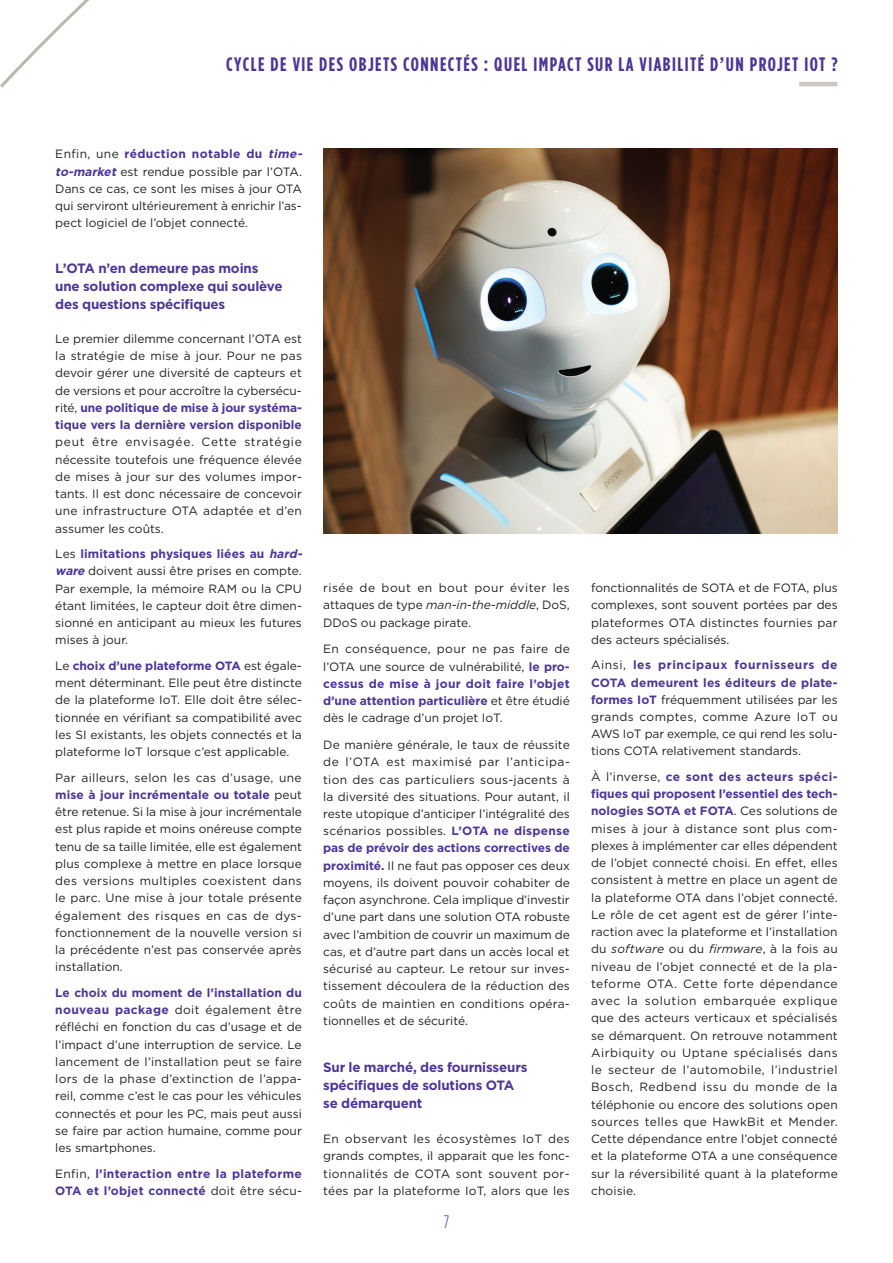
<style>
.page{position:relative;width:893px;height:1263px;background:#fff}
.page>*{position:absolute;margin:0;border:0;box-sizing:border-box;transform-origin:0 0}
.t1{font:700 19.5px "Gotham Condensed";letter-spacing:.075em;color:#4e3696}
.t2{font:300 18px "Gotham Condensed";color:#4e3696}
.t3{font:700 13.5px/18px "Gotham";letter-spacing:-.01em;color:#4e3696}
.t4{font:12px/17.2px "Gotham";color:#231f20;text-align:justify}
.t5{font:700 12px/17.2px "Gotham";letter-spacing:.02em;color:#4e3696}
.s1{font-weight:700;color:#4e3696}
.s2{font-weight:700;font-style:italic;color:#4e3696}
.s3{font-weight:400;color:#231f20}
.s4{font-style:italic}
</style>
<div class="page">
<hr style="left:799px;top:82px;width:38px;height:4px;background:#ccc8c1">
<svg style="left:0;top:0;width:89px;height:88px"></svg>
<img style="left:323px;top:149px;width:515px;height:384px">
<h1 class="t1" style="left:226px;top:53px;width:613px">CYCLE DE VIE DES OBJETS CONNECTÉS : QUEL IMPACT SUR LA VIABILITÉ D’UN PROJET IOT ?</h1>
<p class="t4" style="left:55px;top:145px;width:251px;text-align:left">Enfin, une <span class="s1">réduction notable du</span> <span class="s2">time&shy;to-market</span> est rendue possible par l’OTA.<br>Dans ce cas, ce sont les mises à jour OTA qui serviront ultérieurement à enrichir l’as&shy;pect logiciel de l’objet connecté.</p>
<p class="t3" style="left:55px;top:259px;width:229px">L’OTA n’en demeure pas moins une solution complexe qui soulève des questions spécifiques</p>
<p class="t4" style="left:55px;top:330px;width:248px">Le premier dilemme concernant l’OTA est la stratégie de mise à jour. Pour ne pas devoir gérer une diversité de capteurs et de versions et pour accroître la cybersécu&shy;rité, <span class="s1">une politique de mise à jour systéma&shy;tique vers la dernière version disponible</span></p>
<p class="t4" style="left:55px;top:433px;width:248px">peut être envisagée. Cette stratégie nécessite toutefois une fréquence élevée de mises à jour sur des volumes impor&shy;tants. Il est donc nécessaire de concevoir une infrastructure OTA adaptée et d’en assumer les coûts.</p>
<p class="t4" style="left:55px;top:545px;width:251px;text-align:left">Les <span class="s1">limitations physiques liées au</span> <span class="s2">hard&shy;ware</span> doivent aussi être prises en compte.<br>Par exemple, la mémoire RAM ou la CPU étant limitées, le capteur doit être dimen&shy;sionné en anticipant au mieux les futures mises à jour.</p>
<p class="t4" style="left:55px;top:657px;width:248px">Le <span class="s1">choix d’une plateforme OTA</span> est égale&shy;ment déterminant. Elle peut être distincte de la plateforme IoT. Elle doit être sélec&shy;tionnée en vérifiant sa compatibilité avec les SI existants, les objets connectés et la plateforme IoT lorsque c’est applicable.</p>
<p class="t4" style="left:55px;top:768px;width:248px">Par ailleurs, selon les cas d’usage, une <span class="s1">mise à jour incrémentale ou totale</span> peut être retenue. Si la mise à jour incrémentale est plus rapide et moins onéreuse compte tenu de sa taille limitée, elle est également plus complexe à mettre en place lorsque des versions multiples coexistent dans le parc. Une mise à jour totale présente également des risques en cas de dys&shy;fonctionnement de la nouvelle version si la précédente n’est pas conservée après installation.</p>
<p class="t4" style="left:55px;top:984px;width:248px"><span class="s1">Le choix du moment de l’installation du nouveau package</span> doit également être réfléchi en fonction du cas d’usage et de l’impact d’une interruption de service. Le lancement de l’installation peut se faire lors de la phase d’extinction de l’appa&shy;reil, comme c’est le cas pour les véhicules connectés et pour les PC, mais peut aussi se faire par action humaine, comme pour les smartphones.</p>
<p class="t5" style="left:55px;top:1164px;width:248px"><span class="s3">Enfin,</span> l’interaction entre la plateforme<br>OTA et l’objet connecté <span class="s3">doit être sécu-</span></p>
<p class="t4" style="left:323px;top:579px;width:248px">risée de bout en bout pour éviter les attaques de type <span class="s4">man-in-the-middle</span>, DoS, DDoS ou package pirate.</p>
<p class="t4" style="left:323px;top:640px;width:248px">En conséquence, pour ne pas faire de l’OTA une source de vulnérabilité, <span class="s1">le pro&shy;cessus de mise à jour doit faire l’objet d’une attention particulière</span> et être étudié dès le cadrage d’un projet IoT.</p>
<p class="t4" style="left:323px;top:736px;width:248px">De manière générale, le taux de réussite de l’OTA est maximisé par l’anticipa&shy;tion des cas particuliers sous-jacents à la diversité des situations. Pour autant, il reste utopique d’anticiper l’intégralité des scénarios possibles. <span class="s1">L’OTA ne dispense pas de prévoir des actions correctives de proximité.</span> Il ne faut pas opposer ces deux moyens, ils doivent pouvoir cohabiter de façon asynchrone. Cela implique d’investir d’une part dans une solution OTA robuste avec l’ambition de couvrir un maximum de cas, et d’autre part dans un accès local et sécurisé au capteur. Le retour sur inves&shy;tissement découlera de la réduction des coûts de maintien en conditions opéra&shy;tionnelles et de sécurité.</p>
<p class="t3" style="left:323px;top:1058px;width:206px">Sur le marché, des fournisseurs spécifiques de solutions OTA se démarquent</p>
<p class="t4" style="left:323px;top:1130px;width:248px">En observant les écosystèmes IoT des grands comptes, il apparait que les fonc&shy;tionnalités de COTA sont souvent por&shy;tées par la plateforme IoT, alors que les</p>
<h2 class="t2" style="left:444px;top:1212px;width:7px">7</h2>
<p class="t4" style="left:591px;top:579px;width:248px">fonctionnalités de SOTA et de FOTA, plus complexes, sont souvent portées par des plateformes OTA distinctes fournies par des acteurs spécialisés.</p>
<p class="t4" style="left:591px;top:656px;width:248px">Ainsi, <span class="s1">les principaux fournisseurs de COTA demeurent les éditeurs de plate&shy;formes IoT</span> fréquemment utilisées par les grands comptes, comme Azure IoT ou AWS IoT par exemple, ce qui rend les solu&shy;tions COTA relativement standards.</p>
<p class="t4" style="left:591px;top:768px;width:248px">À l’inverse, <span class="s1">ce sont des acteurs spéci&shy;fiques qui proposent l’essentiel des tech&shy;nologies SOTA et FOTA</span>. Ces solutions de mises à jour à distance sont plus com&shy;plexes à implémenter car elles dépendent de l’objet connecté choisi. En effet, elles consistent à mettre en place un agent de la plateforme OTA dans l’objet connecté.<br>Le rôle de cet agent est de gérer l’inte&shy;raction avec la plateforme et l’installation du <span class="s4">software</span> ou du <span class="s4">firmware</span>, à la fois au niveau de l’objet connecté et de la pla&shy;teforme OTA. Cette forte dépendance avec la solution embarquée explique que des acteurs verticaux et spécialisés se démarquent. On retrouve notamment Airbiquity ou Uptane spécialisés dans le secteur de l’automobile, l’industriel Bosch, Redbend issu du monde de la téléphonie ou encore des solutions open sources telles que HawkBit et Mender.<br>Cette dépendance entre l’objet connecté et la plateforme OTA a une conséquence sur la réversibilité quant à la plateforme choisie.</p>
</div>
